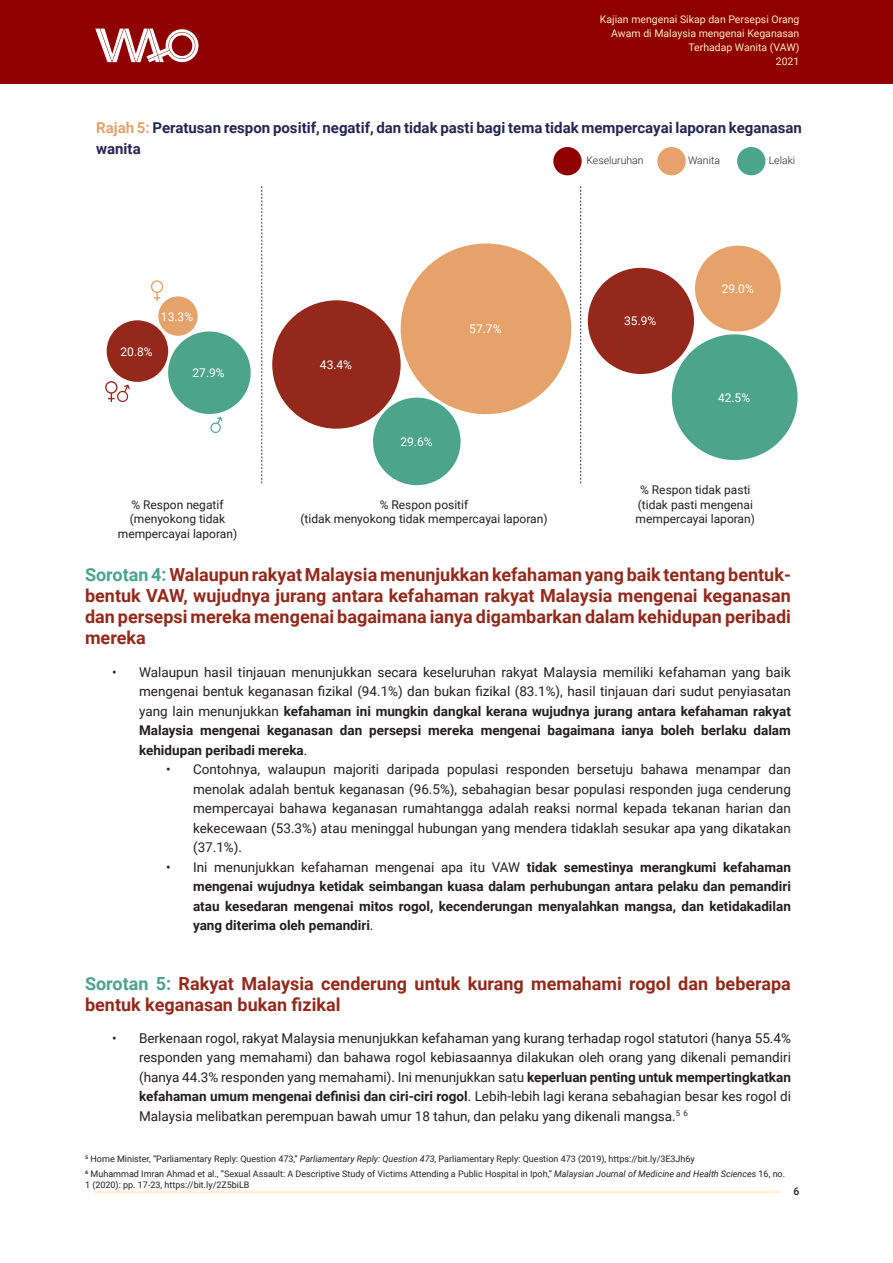
<style>
.page{position:relative;width:893px;height:1263px;background:#fff}
.page>*{position:absolute;margin:0;border:0;box-sizing:border-box;transform-origin:0 0}
.t1{font:700 18px/21px "Roboto";color:#94291b;text-align:justify}
.t2{font:700 15px/21px "Roboto";color:#262556}
.t3{font:13.5px/19.5px "Roboto";color:#231f20;text-align:justify}
.t4{font:700 13.5px/19.5px "Roboto";color:#231f20;text-align:justify}
.t5{font:12px/14.4px "Roboto";color:#231f20;text-align:center}
.t6{font:12px "Roboto";color:#fff}
.t7{font:10.5px/14.1px "Roboto";color:#ffedba;text-align:right}
.t8{font:300 10.5px "Roboto";color:#231f20}
.t9{font:500 10.5px "Roboto";color:#231f20}
.Footnote{font:9px/10.8px "Roboto";color:#231f20}
.s1{color:#e5a26a}
.s2{color:#4ca58b}
.s3{font-weight:700}
.s4{font-weight:400}
.s5{font-style:italic}
</style>
<div class="page">
<hr style="left:95px;top:1191px;width:685px;height:2px;background:#ffedba">
<div style="left:0;top:0;width:893px;height:84px;background:#8f0000"></div>
<svg style="left:95px;top:29px;width:103px;height:33px"></svg>
<div style="left:553px;top:147px;width:29px;height:28px;background:#8f0000;border-radius:50%"></div>
<div style="left:657px;top:147px;width:29px;height:28px;background:#e5a26a;border-radius:50%"></div>
<div style="left:737px;top:147px;width:28px;height:28px;background:#4ca58b;border-radius:50%"></div>
<div style="left:107px;top:320px;width:61px;height:62px;background:#94291b;border-radius:50%"></div>
<div style="left:158px;top:296px;width:40px;height:40px;background:#e5a26a;border-radius:50%"></div>
<div style="left:168px;top:331px;width:83px;height:83px;background:#4ca58b;border-radius:50%"></div>
<div style="left:272px;top:300px;width:129px;height:129px;background:#94291b;border-radius:50%"></div>
<div style="left:401px;top:243px;width:170px;height:171px;background:#e5a26a;border-radius:50%"></div>
<div style="left:373px;top:398px;width:88px;height:87px;background:#4ca58b;border-radius:50%"></div>
<div style="left:588px;top:268px;width:106px;height:106px;background:#94291b;border-radius:50%"></div>
<div style="left:695px;top:246px;width:86px;height:85px;background:#e5a26a;border-radius:50%"></div>
<div style="left:672px;top:334px;width:125px;height:126px;background:#4ca58b;border-radius:50%"></div>
<svg style="left:261px;top:186px;width:1px;height:297px"></svg>
<svg style="left:580px;top:186px;width:1px;height:297px"></svg>
<svg style="left:210px;top:417px;width:12px;height:16px"></svg>
<svg style="left:105px;top:381px;width:25px;height:21px"></svg>
<svg style="left:151px;top:280px;width:12px;height:21px"></svg>
<p class="t7" style="left:600px;top:12px;width:201px">Kajian mengenai Sikap dan Persepsi Orang<br>Awam di Malaysia mengenai Keganasan<br>Terhadap Wanita (VAW)<br>2021</p>
<p class="t2" style="left:96px;top:117px;width:707px"><span class="s1">Rajah 5:</span> Peratusan respon positif, negatif, dan tidak pasti bagi tema tidak mempercayai laporan keganasan wanita</p>
<p class="t8" style="left:586px;top:153px;width:59px">Keseluruhan</p>
<p class="t8" style="left:688px;top:153px;width:33px">Wanita</p>
<p class="t8" style="left:769px;top:153px;width:28px">Lelaki</p>
<p class="t6" style="left:161px;top:308px;width:34px">13.3%</p>
<p class="t6" style="left:121px;top:343px;width:34px">20.8%</p>
<p class="t6" style="left:193px;top:365px;width:34px">27.9%</p>
<p class="t6" style="left:320px;top:356px;width:34px">43.4%</p>
<p class="t6" style="left:469px;top:321px;width:34px">57.7%</p>
<p class="t6" style="left:400px;top:433px;width:34px">29.6%</p>
<p class="t5" style="left:118px;top:497px;width:121px">% Respon negatif (menyokong tidak mempercayai laporan)</p>
<p class="t5" style="left:300px;top:497px;width:248px">% Respon positif<br>(tidak menyokong tidak mempercayai laporan)</p>
<p class="t6" style="left:624px;top:313px;width:34px">35.9%</p>
<p class="t6" style="left:722px;top:280px;width:34px">29.0%</p>
<p class="t6" style="left:718px;top:389px;width:34px">42.5%</p>
<p class="t5" style="left:636px;top:482px;width:121px">% Respon tidak pasti (tidak pasti mengenai mempercayai laporan)</p>
<p class="t1" style="left:85px;top:563px;width:707px"><span class="s2">Sorotan 4:</span> Walaupun rakyat Malaysia menunjukkan kefahaman yang baik tentang bentuk&shy;bentuk VAW, wujudnya jurang antara kefahaman rakyat Malaysia mengenai keganasan dan persepsi mereka mengenai bagaimana ianya digambarkan dalam kehidupan peribadi mereka</p>
<p class="t3" style="left:139px;top:661px;width:653px;text-indent:-27px">• Walaupun hasil tinjauan menunjukkan secara keseluruhan rakyat Malaysia memiliki kefahaman yang baik mengenai bentuk keganasan fizikal (94.1%) dan bukan fizikal (83.1%), hasil tinjauan dari sudut penyiasatan yang lain menunjukkan <span class="s3">kefahaman ini mungkin dangkal kerana wujudnya jurang antara kefahaman rakyat Malaysia mengenai keganasan dan persepsi mereka mengenai bagaimana ianya boleh berlaku dalam kehidupan peribadi mereka</span>.</p>
<p class="t3" style="left:193px;top:759px;width:599px;text-indent:-27px">• Contohnya, walaupun majoriti daripada populasi responden bersetuju bahawa menampar dan menolak adalah bentuk keganasan (96.5%), sebahagian besar populasi responden juga cenderung mempercayai bahawa keganasan rumahtangga adalah reaksi normal kepada tekanan harian dan kekecewaan (53.3%) atau meninggal hubungan yang mendera tidaklah sesukar apa yang dikatakan (37.1%).</p>
<p class="t4" style="left:193px;top:856px;width:599px;text-indent:-27px"><span class="s4">• Ini menunjukkan kefahaman mengenai apa itu VAW</span> tidak semestinya merangkumi kefahaman mengenai wujudnya ketidak seimbangan kuasa dalam perhubungan antara pelaku dan pemandiri atau kesedaran mengenai mitos rogol, kecenderungan menyalahkan mangsa, dan ketidakadilan yang diterima oleh pemandiri<span class="s4">.</span></p>
<p class="t1" style="left:85px;top:973px;width:707px"><span class="s2">Sorotan 5:</span> Rakyat Malaysia cenderung untuk kurang memahami rogol dan beberapa bentuk keganasan bukan fizikal</p>
<p class="t3" style="left:139px;top:1028px;width:653px;text-indent:-27px">• Berkenaan rogol, rakyat Malaysia menunjukkan kefahaman yang kurang terhadap rogol statutori (hanya 55.4% responden yang memahami) dan bahawa rogol kebiasaannya dilakukan oleh orang yang dikenali pemandiri (hanya 44.3% responden yang memahami). Ini menunjukkan satu <span class="s3">keperluan penting untuk mempertingkatkan kefahaman umum mengenai definisi dan ciri-ciri rogol</span>. Lebih-lebih lagi kerana sebahagian besar kes rogol di Malaysia melibatkan perempuan bawah umur 18 tahun, dan pelaku yang dikenali mangsa.<sup>5</sup> <sup>6</sup></p>
<p class="Footnote" style="left:85px;top:1153px;width:611px">5 Home Minister, “Parliamentary Reply: Question 473,” <span class="s5">Parliamentary Reply: Question 473</span>, Parliamentary Reply: Question 473 (2019), https://bit.ly/3E3Jh6y</p>
<p class="Footnote" style="left:85px;top:1168px;width:702px">6 Muhammad Imran Ahmad et al., “Sexual Assault: A Descriptive Study of Victims Attending a Public Hospital in Ipoh,” <span class="s5">Malaysian Journal of Medicine and Health Sciences</span> 16, no.<br>1 (2020): pp. 17-23, https://bit.ly/2Z5biLB</p>
<p class="t9" style="left:793px;top:1184px;width:7px">6</p>
</div>
